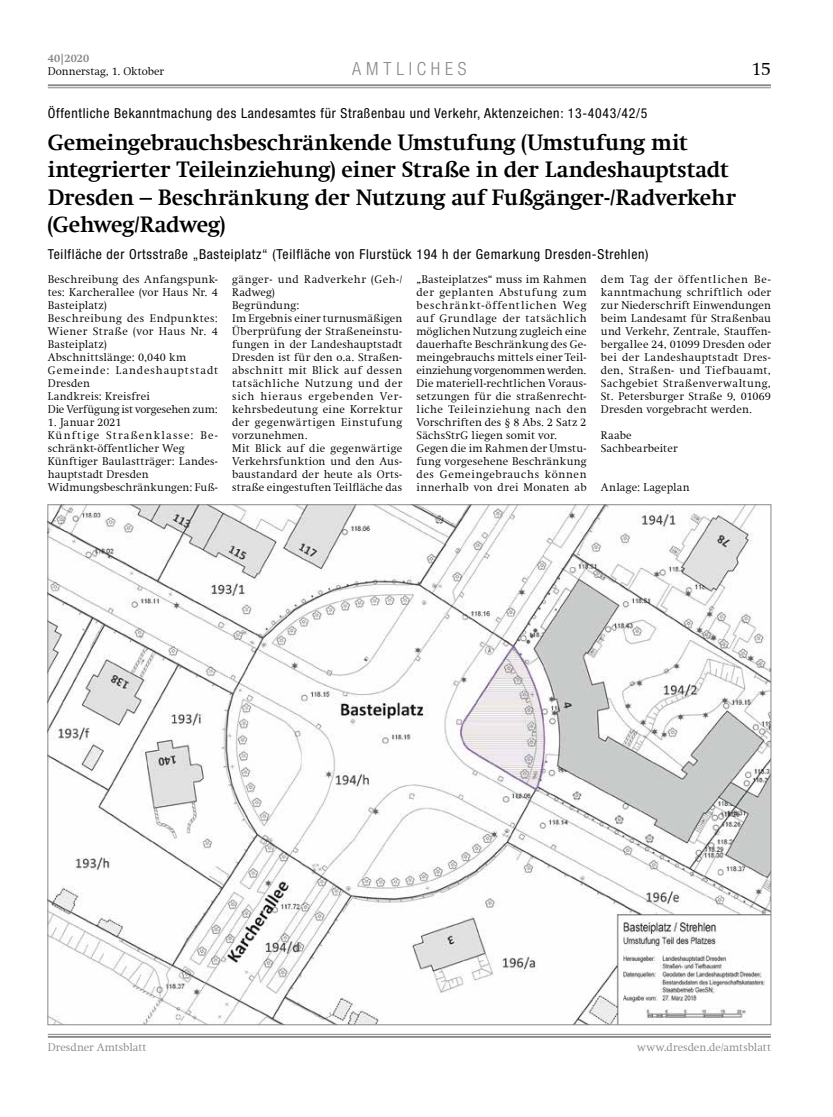
<style>
.page{position:relative;width:833px;height:1117px;background:#fff}
.page>*{position:absolute;margin:0;border:0;box-sizing:border-box;transform-origin:0 0}
.Über-3spaltig{font:700 22.5px/27.5px "Swift Com";letter-spacing:-.005em;color:#000}
.t1{font:300 18.75px "Swift Com";color:#000}
.Rubriktitel{font:300 condensed 18.12px "Helvetica Neue";letter-spacing:.265em;color:#87888a}
.Unterzeile_amtl{font:condensed 13.75px "Helvetica Neue";letter-spacing:.05em;color:#000}
.Dachzeile_amtl{font:condensed 13.75px "Helvetica Neue";letter-spacing:.05em;color:#000}
.Fliesstext_bold{font:300 11.25px/13px "Swift Com";letter-spacing:.02em;color:#000;text-align:justify}
.Fliesstext_bold-2{font:300 11.25px/13px "Swift Com";letter-spacing:.065em;color:#000}
.t2{font:300 11.25px "Swift Com";letter-spacing:.005em;color:#87888a}
.Fliesstext_bold-3{font:300 11.25px/13px "Swift Com";letter-spacing:.04em;color:#000}
.Fliesstext_bold-4{font:300 11.25px/13px "Swift Com";letter-spacing:.075em;color:#000}
.Fliesstext_bold-5{font:300 11.25px "Swift Com";letter-spacing:-.005em;color:#000}
.Fliesstext_bold-6{font:300 11.25px "Swift Com";color:#000}
.t3{font:700 11.25px "Swift Com";letter-spacing:.005em;color:#87888a}
</style>
<div class="page">
<hr style="left:48px;top:87px;width:723px;height:1px;background:#87888a">
<hr style="left:48px;top:84px;width:723px;height:2px;background:#87888a">
<hr style="left:48px;top:1033px;width:723px;height:1px;background:#87888a">
<hr style="left:48px;top:1035px;width:723px;height:2px;background:#87888a">
<img style="left:50px;top:506px;width:719px;height:516px">
<p class="t3" style="left:48px;top:52px;width:43px">40|2020</p>
<p class="Fliesstext_bold" style="left:48px;top:65px;width:118px">Donnerstag, 1. Oktober</p>
<p class="Rubriktitel" style="left:352px;top:58px;width:116px">AMTLICHES</p>
<p class="Dachzeile_amtl" style="left:48px;top:105px;width:601px">Öffentliche Bekanntmachung des Landesamtes für Straßenbau und Verkehr, Aktenzeichen: 13-4043/42/5</p>
<p class="Über-3spaltig" style="left:48px;top:128px;width:690px">Gemeingebrauchsbeschränkende Umstufung (Umstufung mit integrierter Teileinziehung) einer Straße in der Landeshauptstadt Dresden – Beschränkung der Nutzung auf Fußgänger-/Radverkehr (Gehweg/Radweg)</p>
<p class="Unterzeile_amtl" style="left:48px;top:246px;width:602px">Teilfläche der Ortsstraße „Basteiplatz“ (Teilfläche von Flurstück 194 h der Gemarkung Dresden-Strehlen)</p>
<h2 class="t1" style="left:751px;top:58px;width:21px">15</h2>
<p class="Fliesstext_bold" style="left:48px;top:273px;width:172px">Beschreibung des Anfangspunk&shy;tes: Karcherallee (vor Haus Nr. 4<br>Basteiplatz)</p>
<p class="Fliesstext_bold" style="left:48px;top:312px;width:172px">Beschreibung des Endpunktes:<br>Wiener Straße (vor Haus Nr. 4<br>Basteiplatz)</p>
<p class="Fliesstext_bold" style="left:48px;top:351px;width:140px">Abschnittslänge: 0,040 km</p>
<p class="Fliesstext_bold-4" style="left:48px;top:364px;width:172px">Gemeinde: Landeshauptstadt<br>Dresden</p>
<p class="Fliesstext_bold" style="left:48px;top:390px;width:103px">Landkreis: Kreisfrei</p>
<p class="Fliesstext_bold-5" style="left:48px;top:403px;width:172px">Die Verfügung ist vorgesehen zum:</p>
<p class="Fliesstext_bold-6" style="left:48px;top:416px;width:75px">1. Januar 2021</p>
<p class="Fliesstext_bold-2" style="left:48px;top:429px;width:172px">Künftige Straßenklasse: Be&shy;schränkt-öffentlicher Weg</p>
<p class="Fliesstext_bold" style="left:48px;top:455px;width:172px">Künftiger Baulastträger: Landes&shy;hauptstadt Dresden</p>
<p class="Fliesstext_bold" style="left:48px;top:481px;width:172px">Widmungsbeschränkungen: Fuß-</p>
<p class="Fliesstext_bold-3" style="left:232px;top:273px;width:172px">gänger- und Radverkehr (Geh-/<br>Radweg)</p>
<p class="Fliesstext_bold" style="left:232px;top:299px;width:69px">Begründung:</p>
<p class="Fliesstext_bold" style="left:232px;top:312px;width:172px">Im Ergebnis einer turnusmäßigen Überprüfung der Straßeneinstu&shy;fungen in der Landeshauptstadt Dresden ist für den o.a. Straßen&shy;abschnitt mit Blick auf dessen tatsächliche Nutzung und der sich hieraus ergebenden Ver&shy;kehrsbedeutung eine Korrektur der gegenwärtigen Einstufung vorzunehmen.</p>
<p class="Fliesstext_bold" style="left:232px;top:442px;width:172px">Mit Blick auf die gegenwärtige Verkehrsfunktion und den Aus&shy;baustandard der heute als Orts&shy;straße eingestuften Teilfläche das</p>
<p class="Fliesstext_bold" style="left:416px;top:273px;width:172px">„Basteiplatzes“ muss im Rahmen der geplanten Abstufung zum beschränkt-öffentlichen Weg auf Grundlage der tatsächlich möglichen Nutzung zugleich eine dauerhafte Beschränkung des Ge&shy;meingebrauchs mittels einer Teil&shy;einziehung vorgenommen werden.</p>
<p class="Fliesstext_bold" style="left:416px;top:377px;width:172px">Die materiell-rechtlichen Voraus&shy;setzungen für die straßenrecht&shy;liche Teileinziehung nach den Vorschriften des § 8 Abs. 2 Satz 2<br>SächsStrG liegen somit vor.</p>
<p class="Fliesstext_bold" style="left:416px;top:442px;width:172px">Gegen die im Rahmen der Umstu&shy;fung vorgesehene Beschränkung des Gemeingebrauchs können innerhalb von drei Monaten ab</p>
<p class="Fliesstext_bold" style="left:601px;top:273px;width:172px">dem Tag der öffentlichen Be&shy;kanntmachung schriftlich oder zur Niederschrift Einwendungen beim Landesamt für Straßenbau und Verkehr, Zentrale, Stauffen&shy;bergallee 24, 01099 Dresden oder bei der Landeshauptstadt Dres&shy;den, Straßen- und Tiefbauamt, Sachgebiet Straßenverwaltung, St. Petersburger Straße 9, 01069<br>Dresden vorgebracht werden.</p>
<p class="Fliesstext_bold" style="left:601px;top:429px;width:32px">Raabe</p>
<p class="Fliesstext_bold" style="left:601px;top:442px;width:78px">Sachbearbeiter</p>
<p class="Fliesstext_bold" style="left:601px;top:481px;width:90px">Anlage: Lageplan</p>
<p class="t2" style="left:48px;top:1040px;width:100px">Dresdner Amtsblatt</p>
<p class="t2" style="left:637px;top:1040px;width:135px">www.dresden.de/amtsblatt</p>
</div>
